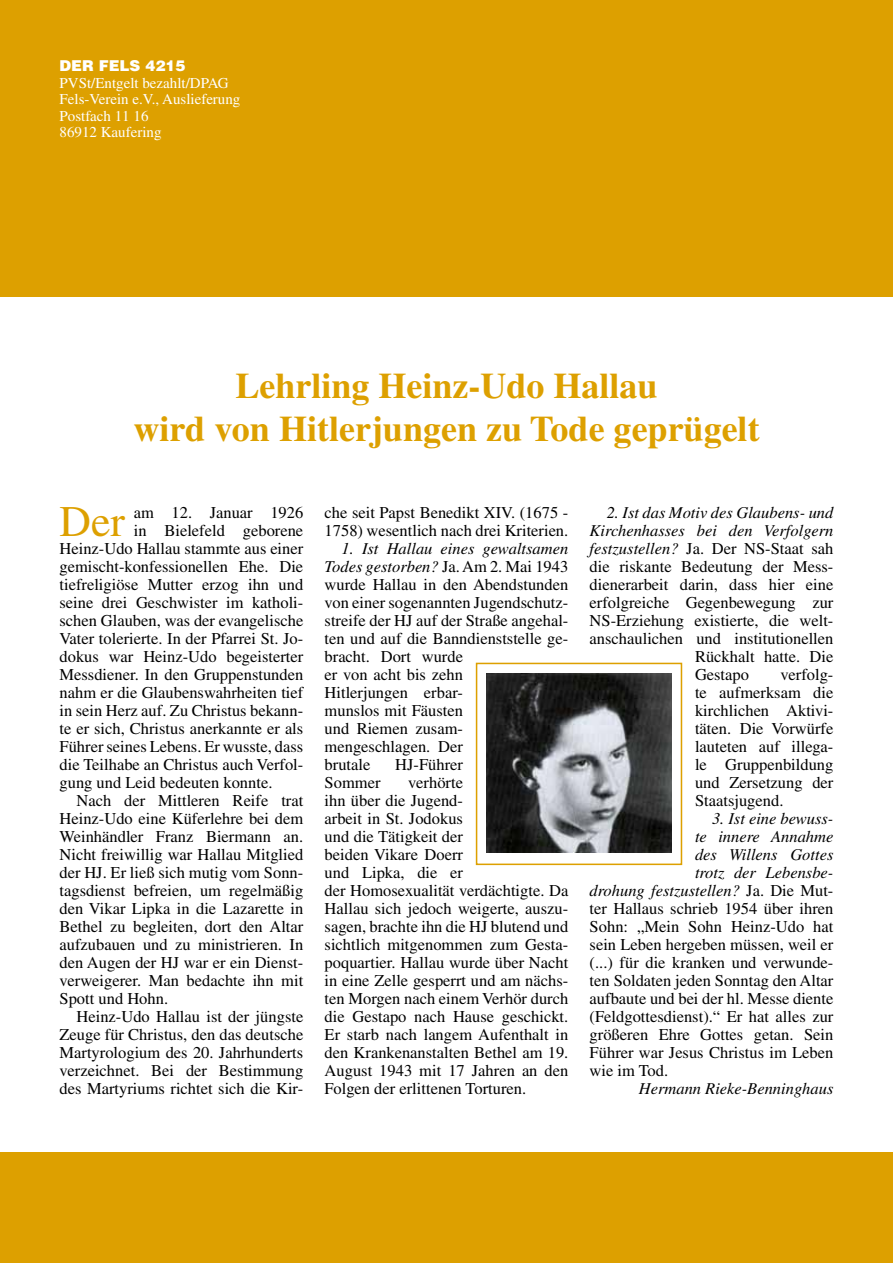
<style>
.page{position:relative;width:893px;height:1263px;background:#dda000}
.page>*{position:absolute;margin:0;border:0;box-sizing:border-box;transform-origin:0 0}
.t1{font:43.65px "Times";color:#dda000}
.t2{font:700 36px/43.2px "Times";color:#dda000;text-align:center}
.t3{font:16.5px/18px "Times";color:#000}
.t4{font:italic 16.5px "Times";color:#000}
.t5{font:15px/16.5px "Times";color:#fff}
.t6{font:900 15px "Helvetica LT";color:#fff}
.s1{font-style:italic}
.s2{font-style:normal}
</style>
<div class="page">
<div style="left:0;top:298px;width:893px;height:854px;background:#fff"></div>
<div style="left:476px;top:663px;width:206px;height:202px;background:#fff;border:2px solid #dda000"></div>
<img style="left:487px;top:673px;width:185px;height:179px">
<p class="t6" style="left:60px;top:56px;width:127px">DER FELS 4215</p>
<p class="t5" style="left:60px;top:74px;width:182px">PVSt/Entgelt bezahlt/DPAG<br>Fels-Verein e.V., Auslieferung<br>Postfach 11 16<br>86912 Kaufering</p>
<h2 class="t2" style="left:133px;top:364px;width:628px">Lehrling Heinz-Udo Hallau<br>wird von Hitlerjungen zu Tode geprügelt</h2>
<h1 class="t1" style="left:60px;top:497px;width:67px">Der</h1>
<p class="t3" style="left:134px;top:503px;width:171px">am 12. Januar 1926</p>
<p class="t3" style="left:134px;top:521px;width:171px">in Bielefeld geborene</p>
<p class="t3" style="left:60px;top:539px;width:245px">Heinz-Udo Hallau stammte aus einer</p>
<p class="t3" style="left:60px;top:557px;width:245px">gemischt-konfessionellen Ehe. Die</p>
<p class="t3" style="left:60px;top:575px;width:245px">tiefreligiöse Mutter erzog ihn und</p>
<p class="t3" style="left:60px;top:593px;width:245px">seine drei Geschwister im katholi-</p>
<p class="t3" style="left:60px;top:611px;width:245px">schen Glauben, was der evangelische</p>
<p class="t3" style="left:60px;top:629px;width:245px">Vater tolerierte. In der Pfarrei St. Jo-</p>
<p class="t3" style="left:60px;top:647px;width:245px">dokus war Heinz-Udo begeisterter</p>
<p class="t3" style="left:60px;top:665px;width:245px">Messdiener. In den Gruppenstunden</p>
<p class="t3" style="left:60px;top:683px;width:245px">nahm er die Glaubenswahrheiten tief</p>
<p class="t3" style="left:60px;top:701px;width:245px">in sein Herz auf. Zu Christus bekann-</p>
<p class="t3" style="left:60px;top:719px;width:245px">te er sich, Christus anerkannte er als</p>
<p class="t3" style="left:60px;top:737px;width:245px">Führer seines Lebens. Er wusste, dass</p>
<p class="t3" style="left:60px;top:755px;width:245px">die Teilhabe an Christus auch Verfol-</p>
<p class="t3" style="left:60px;top:773px;width:214px">gung und Leid bedeuten konnte.</p>
<p class="t3" style="left:77px;top:791px;width:228px">Nach der Mittleren Reife trat</p>
<p class="t3" style="left:60px;top:809px;width:245px">Heinz-Udo eine Küferlehre bei dem</p>
<p class="t3" style="left:60px;top:827px;width:245px">Weinhändler Franz Biermann an.</p>
<p class="t3" style="left:60px;top:845px;width:245px">Nicht freiwillig war Hallau Mitglied</p>
<p class="t3" style="left:60px;top:863px;width:245px">der HJ. Er ließ sich mutig vom Sonn-</p>
<p class="t3" style="left:60px;top:881px;width:245px">tagsdienst befreien, um regelmäßig</p>
<p class="t3" style="left:60px;top:899px;width:245px">den Vikar Lipka in die Lazarette in</p>
<p class="t3" style="left:60px;top:917px;width:245px">Bethel zu begleiten, dort den Altar</p>
<p class="t3" style="left:60px;top:935px;width:245px">aufzubauen und zu ministrieren. In</p>
<p class="t3" style="left:60px;top:953px;width:245px">den Augen der HJ war er ein Dienst-</p>
<p class="t3" style="left:60px;top:971px;width:245px">verweigerer. Man bedachte ihn mit</p>
<p class="t3" style="left:60px;top:989px;width:110px">Spott und Hohn.</p>
<p class="t3" style="left:77px;top:1007px;width:228px">Heinz-Udo Hallau ist der jüngste</p>
<p class="t3" style="left:60px;top:1025px;width:245px">Zeuge für Christus, den das deutsche</p>
<p class="t3" style="left:60px;top:1043px;width:245px">Martyrologium des 20. Jahrhunderts</p>
<p class="t3" style="left:60px;top:1061px;width:245px">verzeichnet. Bei der Bestimmung</p>
<p class="t3" style="left:60px;top:1079px;width:245px">des Martyriums richtet sich die Kir-</p>
<p class="t3" style="left:325px;top:503px;width:245px">che seit Papst Benedikt XIV. (1675 -<br>1758) wesentlich nach drei Kriterien.</p>
<p class="t3" style="left:325px;top:539px;width:245px;text-indent:17px"><span class="s1">1. Ist Hallau eines gewaltsamen<br>Todes gestorben?</span> Ja. Am 2. Mai 1943 wurde Hallau in den Abendstunden von einer sogenannten Jugendschutz&shy;streife der HJ auf der Straße angehal&shy;ten und auf die Banndienststelle ge&shy;bracht. Dort wurde<br>er von acht bis zehn<br>Hitlerjungen erbar-<br>munslos mit Fäusten<br>und Riemen zusam&shy;mengeschlagen. Der<br>brutale</p>
<p class="t3" style="left:395px;top:755px;width:69px">HJ-Führer</p>
<p class="t3" style="left:325px;top:773px;width:245px;text-indent:84px">verhörte<br>ihn über die Jugend-<br>arbeit in St. Jodokus<br>und die Tätigkeit der<br>beiden Vikare Doerr<br>und Lipka, die er<br>der Homosexualität verdächtigte. Da<br>Hallau sich jedoch weigerte, auszu&shy;sagen, brachte ihn die HJ blutend und sichtlich mitgenommen zum Gesta&shy;poquartier. Hallau wurde über Nacht in eine Zelle gesperrt und am nächs&shy;ten Morgen nach einem Verhör durch die Gestapo nach Hause geschickt.<br>Er starb nach langem Aufenthalt in den Krankenanstalten Bethel am 19.<br>August 1943 mit 17 Jahren an den<br>Folgen der erlittenen Torturen.</p>
<p class="t3" style="left:325px;top:773px;width:57px">Sommer</p>
<p class="t4" style="left:607px;top:503px;width:228px">2. Ist das Motiv des Glaubens- und</p>
<p class="t4" style="left:590px;top:521px;width:245px">Kirchenhasses bei den Verfolgern</p>
<p class="t3" style="left:590px;top:539px;width:245px"><span class="s1">festzustellen?</span> Ja. Der NS-Staat sah</p>
<p class="t3" style="left:590px;top:557px;width:245px">die riskante Bedeutung der Mess-</p>
<p class="t3" style="left:590px;top:575px;width:245px">dienerarbeit darin, dass hier eine</p>
<p class="t3" style="left:590px;top:593px;width:245px">erfolgreiche Gegenbewegung zur</p>
<p class="t3" style="left:590px;top:611px;width:245px">NS-Erziehung existierte, die welt-</p>
<p class="t3" style="left:590px;top:629px;width:245px">anschaulichen und institutionellen</p>
<p class="t3" style="left:695px;top:647px;width:140px">Rückhalt hatte. Die</p>
<p class="t3" style="left:695px;top:665px;width:56px">Gestapo</p>
<p class="t3" style="left:695px;top:665px;width:140px;text-align:justify;text-indent:86px">verfolg&shy;te aufmerksam die kirchlichen Aktivi&shy;täten. Die Vorwürfe lauteten auf illega&shy;le Gruppenbildung und Zersetzung der Staatsjugend.</p>
<p class="t4" style="left:712px;top:809px;width:123px">3. Ist eine bewuss-</p>
<p class="t4" style="left:695px;top:827px;width:140px">te innere Annahme</p>
<p class="t4" style="left:695px;top:845px;width:140px">des Willens Gottes</p>
<p class="t4" style="left:695px;top:863px;width:140px">trotz der Lebensbe-</p>
<p class="t4" style="left:590px;top:881px;width:245px">drohung festzustellen? <span class="s2">Ja. Die Mut-</span></p>
<p class="t3" style="left:590px;top:899px;width:245px">ter Hallaus schrieb 1954 über ihren</p>
<p class="t3" style="left:590px;top:917px;width:245px">Sohn: „Mein Sohn Heinz-Udo hat</p>
<p class="t3" style="left:590px;top:935px;width:245px">sein Leben hergeben müssen, weil er</p>
<p class="t3" style="left:590px;top:953px;width:245px">(...) für die kranken und verwunde-</p>
<p class="t3" style="left:590px;top:971px;width:245px">ten Soldaten jeden Sonntag den Altar</p>
<p class="t3" style="left:590px;top:989px;width:245px">aufbaute und bei der hl. Messe diente</p>
<p class="t3" style="left:590px;top:1007px;width:245px">(Feldgottesdienst).“ Er hat alles zur</p>
<p class="t3" style="left:590px;top:1025px;width:245px">größeren Ehre Gottes getan. Sein</p>
<p class="t3" style="left:590px;top:1043px;width:245px">Führer war Jesus Christus im Leben</p>
<p class="t3" style="left:590px;top:1061px;width:80px">wie im Tod.</p>
<p class="t4" style="left:639px;top:1079px;width:196px">Hermann Rieke-Benninghaus</p>
</div>
